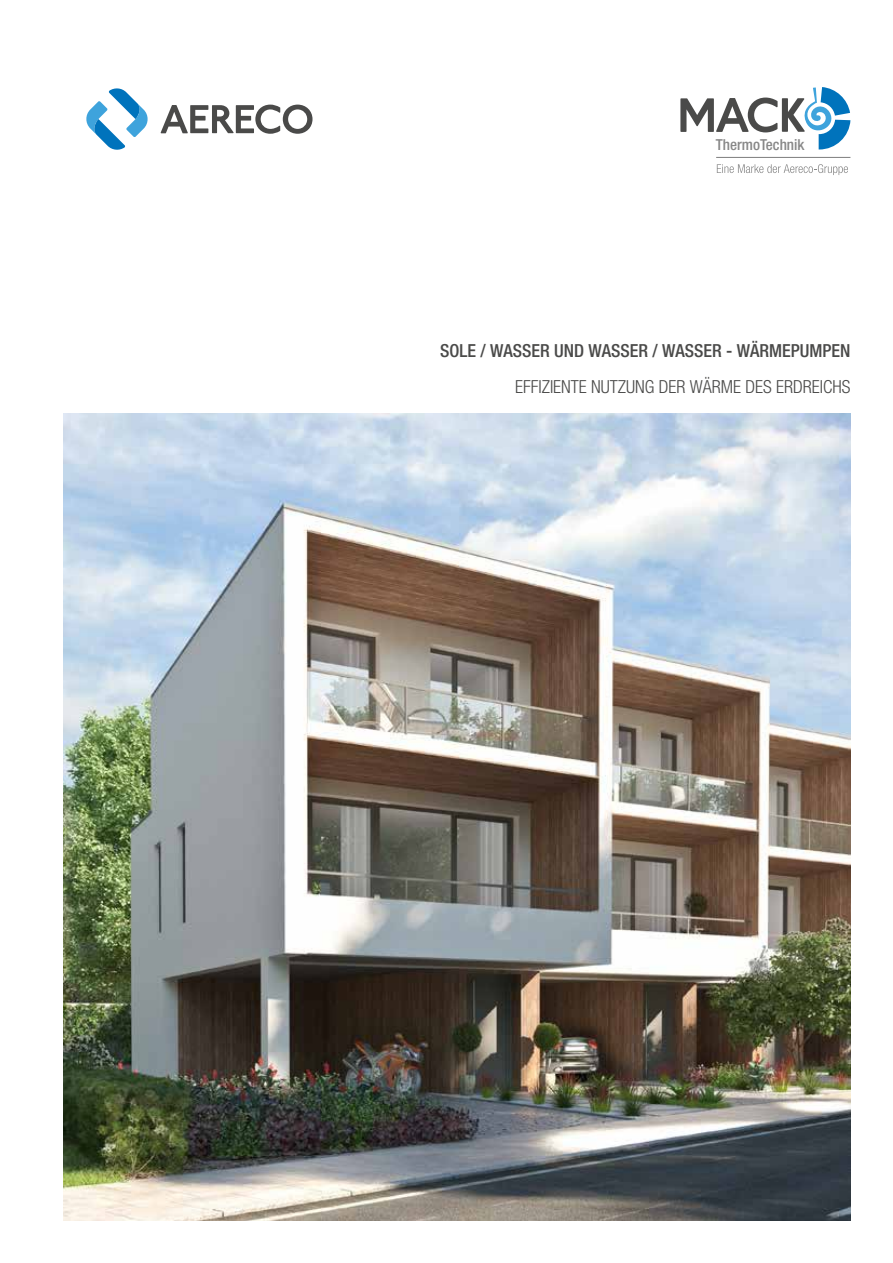
<style>
.page{position:relative;width:893px;height:1263px;background:#fff}
.page>*{position:absolute;margin:0;border:0;box-sizing:border-box;transform-origin:0 0}
.t1{font:500 condensed 18px "Helvetica Neue LTW1 G";color:#4a4a49}
.t2{font:300 condensed 18px "Helvetica Neue LTW1 G";color:#4a4a49}
.t3{font:500 condensed 15.15px "Helvetica Neue LTW1 G";color:#878787}
</style>
<div class="page">
<svg style="left:161px;top:105px;width:151px;height:29px"></svg>
<svg style="left:86px;top:88px;width:62px;height:62px"></svg>
<img style="left:64px;top:414px;width:786px;height:806px">
<svg style="left:716px;top:157px;width:134px;height:1px"></svg>
<svg style="left:680px;top:87px;width:170px;height:62px"></svg>
<svg style="left:717px;top:164px;width:131px;height:11px"></svg>
<p class="t3" style="left:716px;top:135px;width:90px">ThermoTechnik</p>
<p class="t1" style="left:440px;top:340px;width:412px">SOLE / WASSER UND WASSER / WASSER - WÄRMEPUMPEN</p>
<p class="t2" style="left:515px;top:376px;width:337px">EFFIZIENTE NUTZUNG DER WÄRME DES ERDREICHS</p>
</div>
